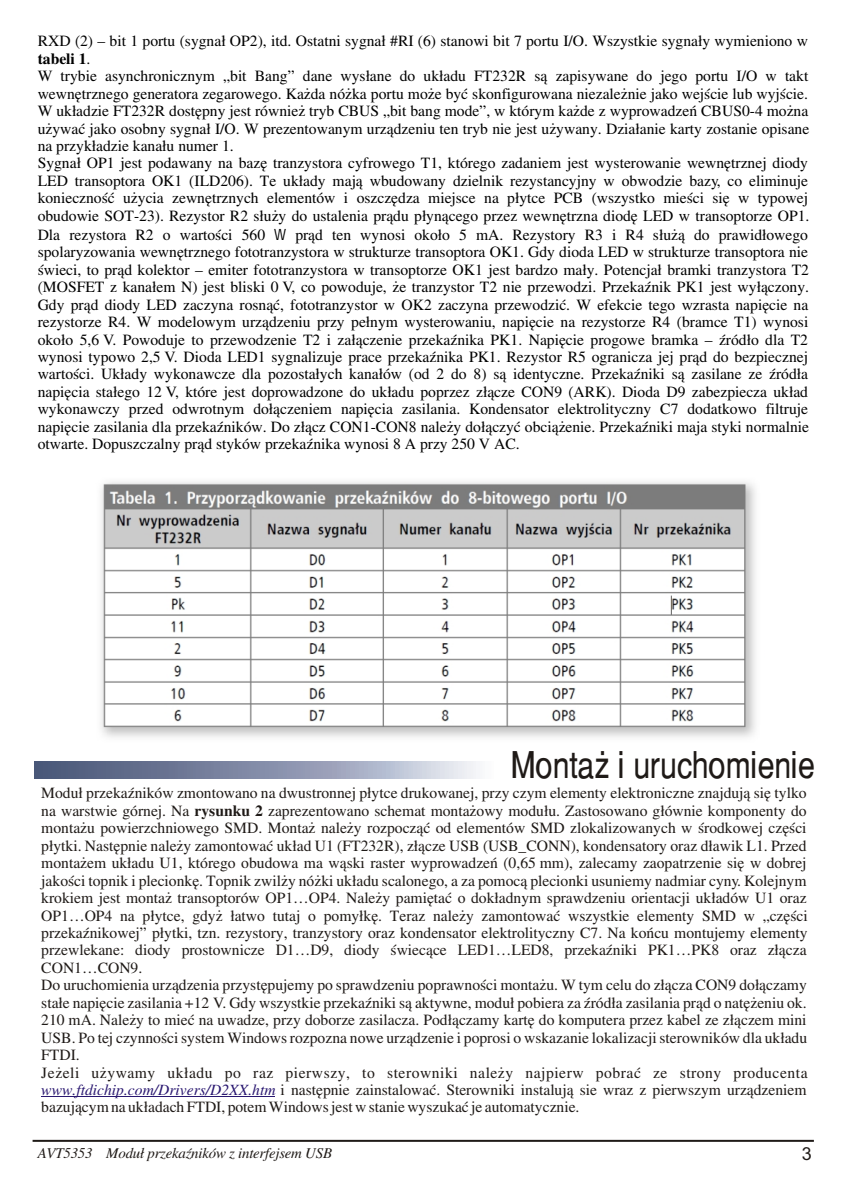
<style>
.page{position:relative;width:842px;height:1192px;background:#fff}
.page>*{position:absolute;margin:0;border:0;box-sizing:border-box;transform-origin:0 0}
.t1{font:36.8px "Switzerland Narrow";color:#1f1a17}
.t2{font:18px "Arial CE";color:#1f1a17}
.t3{font:15.6px/17.4px "Toronto";color:#000}
.t4{font:15.6px/17.4px "Toronto";color:#1f1a17}
.t5{font:italic 15px "Toronto";letter-spacing:-.015em;color:#1f1a17}
.s1{font-weight:700}
.s2{font-style:italic;color:#291770}
</style>
<div class="page">
<hr style="left:33px;top:1140px;width:781px;height:2px;background:#1f1a17">
<img style="left:101px;top:481px;width:655px;height:256px">
<img style="left:34px;top:761px;width:442px;height:17px">
<hr style="left:41px;top:1096px;width:234px;height:1px;background:#291770">
<p class="t3" style="left:38px;top:33px;width:773px">RXD (2) – bit 1 portu (sygna³ OP2), itd. Ostatni sygna³ #RI (6) stanowi bit 7 portu I/O. Wszystkie sygna³y wymieniono w <span class="s1">tabeli 1</span>.<br>W trybie asynchronicznym „bit Bang” dane wys³ane do uk³adu FT232R s¹ zapisywane do jego portu I/O w takt wewnêtrznego generatora zegarowego. Ka¿da nó¿ka portu mo¿e byæ skonfigurowana niezale¿nie jako wejœcie lub wyjœcie.<br>W uk³adzie FT232R dostêpny jest równie¿ tryb CBUS „bit bang mode”, w którym ka¿de z wyprowadzeñ CBUS0-4 mo¿na u¿ywaæ jako osobny sygna³ I/O. W prezentowanym urz¹dzeniu ten tryb nie jest u¿ywany. Dzia³anie karty zostanie opisane na przyk³adzie kana³u numer 1.<br>Sygna³ OP1 jest podawany na bazê tranzystora cyfrowego T1, którego zadaniem jest wysterowanie wewnêtrznej diody LED transoptora OK1 (ILD206). Te uk³ady maj¹ wbudowany dzielnik rezystancyjny w obwodzie bazy, co eliminuje koniecznoœæ u¿ycia zewnêtrznych elementów i oszczêdza miejsce na p³ytce PCB (wszystko mieœci siê w typowej obudowie SOT-23). Rezystor R2 s³u¿y do ustalenia pr¹du p³yn¹cego przez wewnêtrzna diodê LED w transoptorze OP1.</p>
<p class="t3" style="left:38px;top:227px;width:229px">Dla rezystora R2 o wartoœci 560</p>
<p class="t3" style="left:38px;top:227px;width:773px;text-align:justify;text-indent:258px">pr¹d ten wynosi oko³o 5 mA. Rezystory R3 i R4 s³u¿¹ do prawid³owego spolaryzowania wewnêtrznego fototranzystora w strukturze transoptora OK1. Gdy dioda LED w strukturze transoptora nie œwieci, to pr¹d kolektor – emiter fototranzystora w transoptorze OK1 jest bardzo ma³y. Potencja³ bramki tranzystora T2 (MOSFET z kana³em N) jest bliski 0 V, co powoduje, ¿e tranzystor T2 nie przewodzi. PrzekaŸnik PK1 jest wy³¹czony.<br>Gdy pr¹d diody LED zaczyna rosn¹æ, fototranzystor w OK2 zaczyna przewodziæ. W efekcie tego wzrasta napiêcie na rezystorze R4. W modelowym urz¹dzeniu przy pe³nym wysterowaniu, napiêcie na rezystorze R4 (bramce T1) wynosi oko³o 5,6 V. Powoduje to przewodzenie T2 i za³¹czenie przekaŸnika PK1. Napiêcie progowe bramka – Ÿród³o dla T2 wynosi typowo 2,5 V. Dioda LED1 sygnalizuje prace przekaŸnika PK1. Rezystor R5 ogranicza jej pr¹d do bezpiecznej wartoœci. Uk³ady wykonawcze dla pozosta³ych kana³ów (od 2 do 8) s¹ identyczne. PrzekaŸniki s¹ zasilane ze Ÿród³a napiêcia sta³ego 12 V, które jest doprowadzone do uk³adu poprzez z³¹cze CON9 (ARK). Dioda D9 zabezpiecza uk³ad wykonawczy przed odwrotnym do³¹czeniem napiêcia zasilania. Kondensator elektrolityczny C7 dodatkowo filtruje napiêcie zasilania dla przekaŸników. Do z³¹cz CON1-CON8 nale¿y do³¹czyæ obci¹¿enie. PrzekaŸniki maja styki normalnie otwarte. Dopuszczalny pr¹d styków przekaŸnika wynosi 8 A przy 250 V AC.</p>
<h1 class="t1" style="left:511px;top:749px;width:306px">Monta¿ i uruchomienie</h1>
<p class="t4" style="left:41px;top:785px;width:768px">Modu³ przekaŸników zmontowano na dwustronnej p³ytce drukowanej, przy czym elementy elektroniczne znajduj¹ siê tylko na warstwie górnej. Na <span class="s1">rysunku 2</span> zaprezentowano schemat monta¿owy modu³u. Zastosowano g³ównie komponenty do monta¿u powierzchniowego SMD. Monta¿ nale¿y rozpocz¹æ od elementów SMD zlokalizowanych w œrodkowej czêœci p³ytki. Nastêpnie nale¿y zamontowaæ uk³ad U1 (FT232R), z³¹cze USB (USB_CONN), kondensatory oraz d³awik L1. Przed monta¿em uk³adu U1, którego obudowa ma w¹ski raster wyprowadzeñ (0,65 mm), zalecamy zaopatrzenie siê w dobrej jakoœci topnik i plecionkê. Topnik zwil¿y nó¿ki uk³adu scalonego, a za pomoc¹ plecionki usuniemy nadmiar cyny. Kolejnym krokiem jest monta¿ transoptorów OP1…OP4. Nale¿y pamiêtaæ o dok³adnym sprawdzeniu orientacji uk³adów U1 oraz OP1…OP4 na p³ytce, gdy¿ ³atwo tutaj o pomy³kê. Teraz nale¿y zamontowaæ wszystkie elementy SMD w „czêœci przekaŸnikowej” p³ytki, tzn. rezystory, tranzystory oraz kondensator elektrolityczny C7. Na koñcu montujemy elementy przewlekane: diody prostownicze D1…D9, diody œwiec¹ce LED1…LED8, przekaŸniki PK1…PK8 oraz z³¹cza CON1…CON9.<br>Do uruchomienia urz¹dzenia przystêpujemy po sprawdzeniu poprawnoœci monta¿u. W tym celu do z³¹cza CON9 do³¹czamy sta³e napiêcie zasilania +12 V. Gdy wszystkie przekaŸniki s¹ aktywne, modu³ pobiera za Ÿród³a zasilania pr¹d o natê¿eniu ok.<br>210 mA. Nale¿y to mieæ na uwadze, przy doborze zasilacza. Pod³¹czamy kartê do komputera przez kabel ze z³¹czem mini USB. Po tej czynnoœci system Windows rozpozna nowe urz¹dzenie i poprosi o wskazanie lokalizacji sterowników dla uk³adu FTDI.<br>Je¿eli u¿ywamy uk³adu po raz pierwszy, to sterowniki nale¿y najpierw pobraæ ze strony producenta <span class="s2">www.ftdichip.com/Drivers/D2XX.htm</span> i nastêpnie zainstalowaæ. Sterowniki instaluj¹ sie wraz z pierwszym urz¹dzeniem bazuj¹cym na uk³adach FTDI, potem Windows jest w stanie wyszukaæ je automatycznie.</p>
<p class="t5" style="left:38px;top:1146px;width:296px">AVT5353 Modu³ przekaŸników z interfejsem USB</p>
<p class="t2" style="left:802px;top:1147px;width:12px">3</p>
</div>
